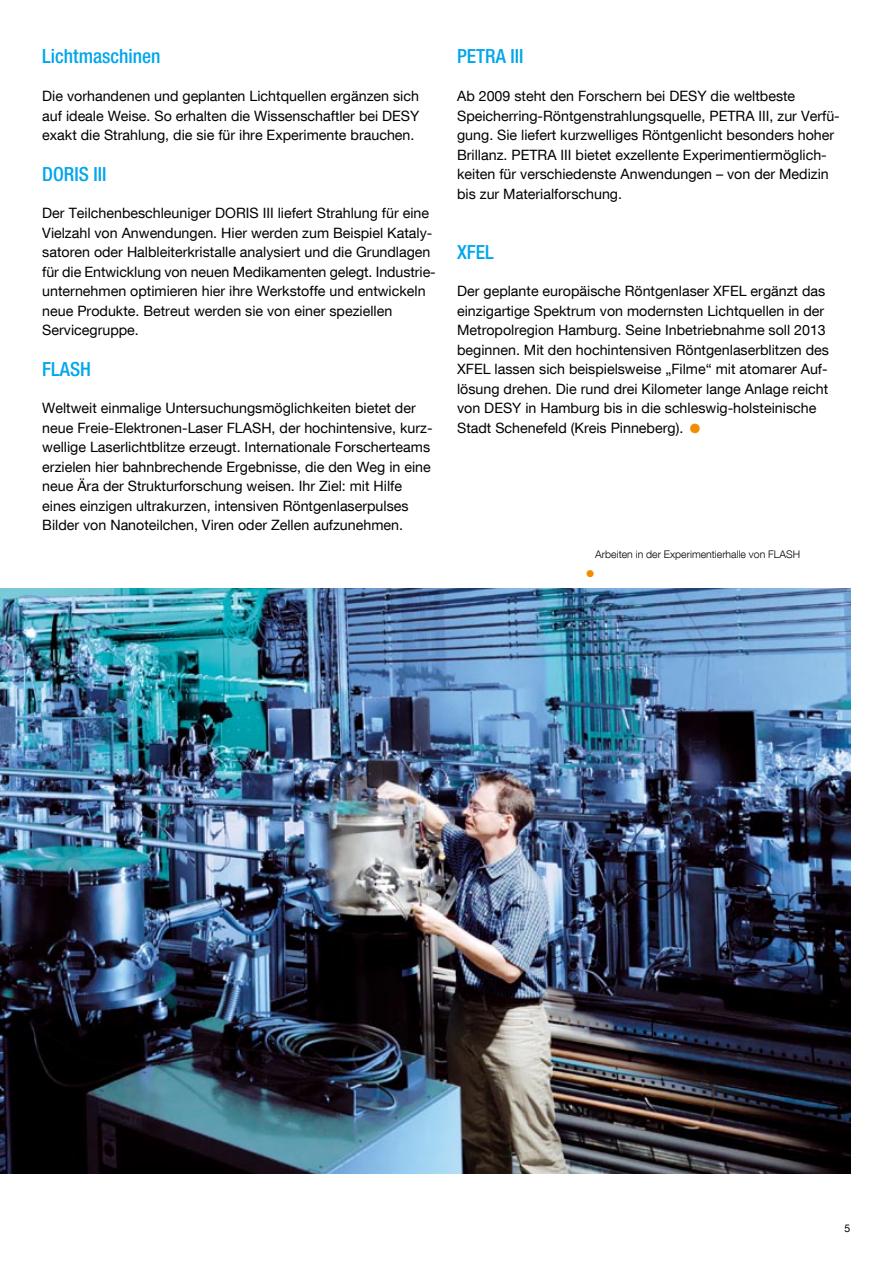
<style>
.page{position:relative;width:893px;height:1263px;background:#fff}
.page>*{position:absolute;margin:0;border:0;box-sizing:border-box;transform-origin:0 0}
.t1{font:19.5px "Desy Neue Helvetica 67 Cond M";color:#00a6eb}
.t2{font:14.25px/19.5px "Desy Neue Helvetica 55 Roman";color:#000}
.t3{font:300 10.5px "Desy Neue Helvetica 45";color:#000}
.t4{font:10.5px "Desy Neue Helvetica 55 Roman";color:#f18e00}
.s1{color:#f18e00}
</style>
<div class="page">
<img style="left:0;top:589px;width:850px;height:585px">
<h1 class="t1" style="left:42px;top:44px;width:120px">Lichtmaschinen</h1>
<p class="t2" style="left:42px;top:86px;width:379px;text-align:justify">Die vorhandenen und geplanten Lichtquellen ergänzen sich auf ideale Weise. So erhalten die Wissenschaftler bei DESY exakt die Strahlung, die sie für ihre Experimente brauchen.</p>
<h1 class="t1" style="left:42px;top:162px;width:66px">DORIS III</h1>
<p class="t2" style="left:42px;top:203px;width:392px">Der Teilchenbeschleuniger DORIS III liefert Strahlung für eine Vielzahl von Anwendungen. Hier werden zum Beispiel Kataly&shy;satoren oder Halbleiterkristalle analysiert und die Grundlagen für die Entwicklung von neuen Medikamenten gelegt. In-dus-trie---- unternehmen- optimieren hier ihre Werkstoffe und ent-wickeln neue Produkte. Betreut werden sie von einer speziel- len Servicegruppe.</p>
<h1 class="t1" style="left:42px;top:357px;width:50px">FLASH</h1>
<p class="t2" style="left:42px;top:398px;width:392px">Weltweit einmalige Untersuchungsmöglichkeiten bietet der neue Freie-Elektronen-Laser FLASH, der hochintensive, kurz&shy;wellige Laserlichtblitze erzeugt. Internationale Forscherteams erzielen hier bahnbrechende Ergebnisse, die den Weg in eine neue Ära der Strukturforschung weisen. Ihr Ziel: mit Hilfe eines einzigen ultrakurzen, intensiven Röntgenlaserpulses Bilder- von Nanoteilchen, Viren oder Zellen aufzunehmen.</p>
<h1 class="t1" style="left:457px;top:44px;width:68px">PETRA III</h1>
<p class="t2" style="left:457px;top:86px;width:384px">Ab 2009 steht den Forschern bei DESY die weltbeste Speicher-ring-Röntgenstrahlungsquelle, PETRA III, zur Verfü&shy;gung. Sie liefert kurzwelliges Röntgenlicht besonders hoher Brillanz. PETRA III bietet exzellente Experimentiermöglich&shy;keiten für verschiedenste Anwendungen – von der Medizin bis zur Material-forschung.</p>
<h1 class="t1" style="left:457px;top:240px;width:38px">XFEL</h1>
<p class="t2" style="left:457px;top:281px;width:373px">Der geplante europäische Röntgenlaser XFEL ergänzt das einzigartige Spektrum von modernsten Lichtquellen in der Metropolregion Hamburg. Seine Inbetriebnahme soll 201 3 beginnen. Mit den hochintensiven Röntgenlaserblitzen des XFEL lassen sich beispielsweise „Filme“ mit atomarer Auf&shy;lösung drehen. Die rund drei Kilometer lange Anlage reicht von DESY in Hamburg bis in die schleswig-holsteinische-Stadt Schenefeld (Kreis Pinneberg).<span class="s1">ª</span></p>
<p class="t3" style="left:595px;top:547px;width:206px">Arbeiten in der Experimentierhalle von FLASH</p>
<p class="t4" style="left:581px;top:566px;width:15px">ª</p>
</div>
